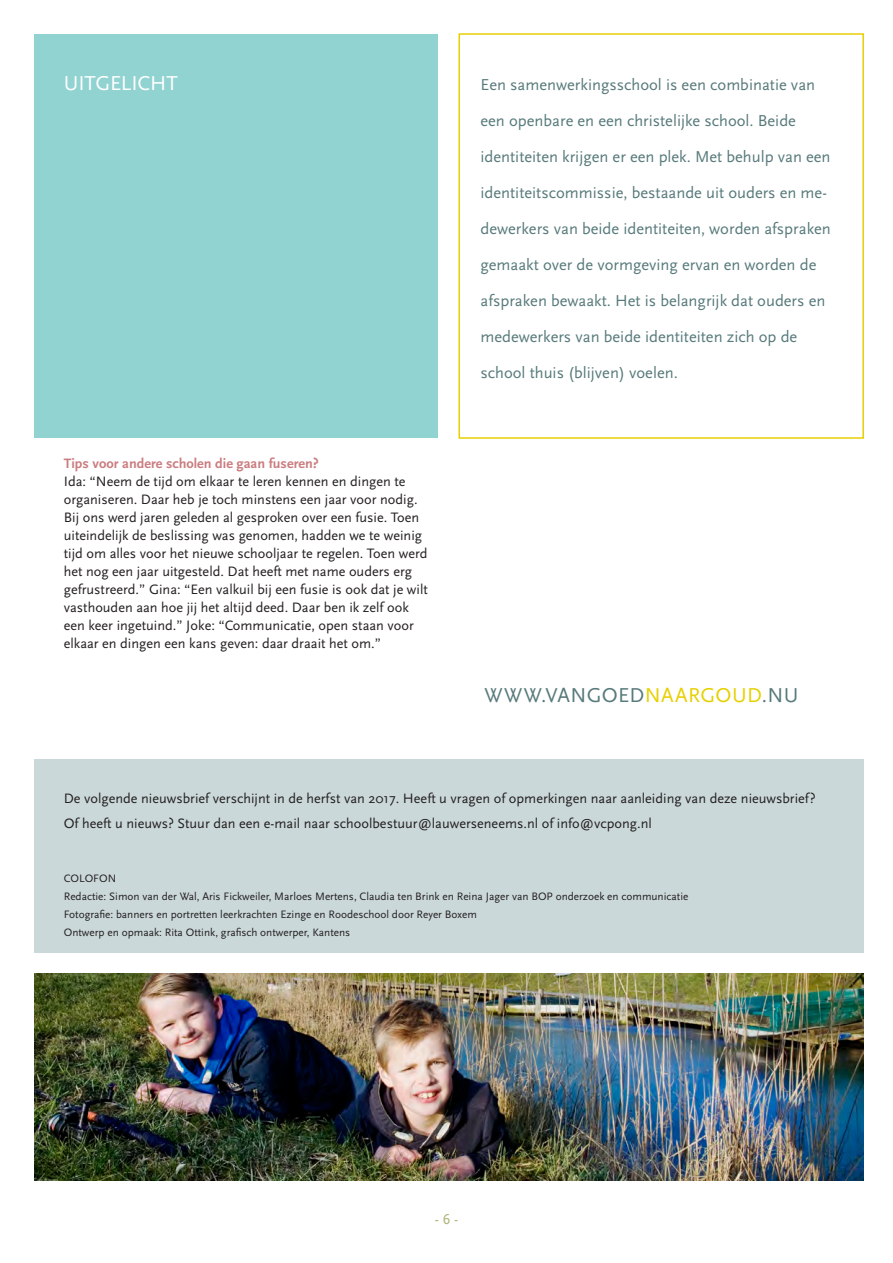
<style>
.page{position:relative;width:893px;height:1263px;background:#fff}
.page>*{position:absolute;margin:0;border:0;box-sizing:border-box;transform-origin:0 0}
.kleine_kop{font:21px "Scala Sans";letter-spacing:.015em;color:#587a7b}
.t1{font:21px "Scala Sans";letter-spacing:-.005em;color:#fff}
.t2{font:16.5px/36px "Scala Sans";color:#587a7b}
.kop{font:15px "Scala Sans Caps";color:#b1b579}
.t3{font:14.25px/18px "Scala Sans";color:#231f20}
.t4{font:700 14.25px "Scala Sans";color:#ca7d80}
.t5{font:11.25px "Scala Sans";color:#231f20}
.s1{color:#e7d002}
</style>
<div class="page">
<img style="left:34px;top:974px;width:829px;height:206px">
<div style="left:34px;top:759px;width:829px;height:193px;background:#cbd8d9"></div>
<div style="left:34px;top:34px;width:404px;height:404px;background:#91d3d1"></div>
<div style="left:458px;top:33px;width:406px;height:406px;border:2px solid #e7d002"></div>
<p class="t1" style="left:64px;top:72px;width:115px">UITGELICHT</p>
<p class="t4" style="left:64px;top:456px;width:257px">Tips voor andere scholen die gaan fuseren?</p>
<p class="t3" style="left:64px;top:473px;width:355px">Ida: “Neem de tijd om elkaar te leren kennen en dingen te organiseren. Daar heb je toch minstens een jaar voor nodig.</p>
<p class="t3" style="left:64px;top:509px;width:366px">Bij ons werd jaren geleden al gesproken over een fusie. Toen uiteindelijk de beslissing was genomen, hadden we te weinig tijd om alles voor het nieuwe schooljaar te regelen. Toen werd het nog een jaar uitgesteld. Dat heeft met name ouders erg gefrustreerd.” Gina: “Een valkuil bij een fusie is ook dat je wilt vasthouden aan hoe jij het altijd deed. Daar ben ik zelf ook een keer ingetuind.” Joke: “Communicatie, open staan voor elkaar en dingen een kans geven: daar draait het om.”</p>
<p class="t2" style="left:480px;top:67px;width:336px">Een samenwerkingsschool is een combinatie van</p>
<p class="t2" style="left:480px;top:103px;width:317px">een openbare en een christelijke school. Beide</p>
<p class="t2" style="left:480px;top:139px;width:352px">identiteiten krijgen er een plek. Met behulp van een identiteitscommissie, bestaande uit ouders en me&shy;dewerkers van beide identiteiten, worden afspraken gemaakt over de vormgeving ervan en worden de afspraken bewaakt. Het is belangrijk dat ouders en medewerkers van beide identiteiten zich op de</p>
<p class="t2" style="left:480px;top:355px;width:199px">school thuis (blijven) voelen.</p>
<p class="kleine_kop" style="left:485px;top:684px;width:315px">WWW.VANGOED<span class="s1">NAARGOUD</span>.NU</p>
<p class="t3" style="left:64px;top:789px;width:753px">De volgende nieuwsbrief verschijnt in de herfst van 2017. Heeft u vragen of opmerkingen naar aanleiding van deze nieuwsbrief?</p>
<p class="t3" style="left:64px;top:815px;width:590px">Of heeft u nieuws? Stuur dan een e-mail naar schoolbestuur@lauwerseneems.nl of info@vcpong.nl</p>
<p class="t5" style="left:64px;top:872px;width:54px">COLOFON</p>
<p class="t5" style="left:64px;top:890px;width:626px">Redactie: Simon van der Wal, Aris Fickweiler, Marloes Mertens, Claudia ten Brink en Reina Jager van BOP onderzoek en communicatie</p>
<p class="t5" style="left:64px;top:908px;width:415px">Fotografie: banners en portretten leerkrachten Ezinge en Roodeschool door Reyer Boxem</p>
<p class="t5" style="left:64px;top:926px;width:288px">Ontwerp en opmaak: Rita Ottink, grafisch ontwerper, Kantens</p>
<p class="kop" style="left:435px;top:1211px;width:25px">-6-</p>
</div>
